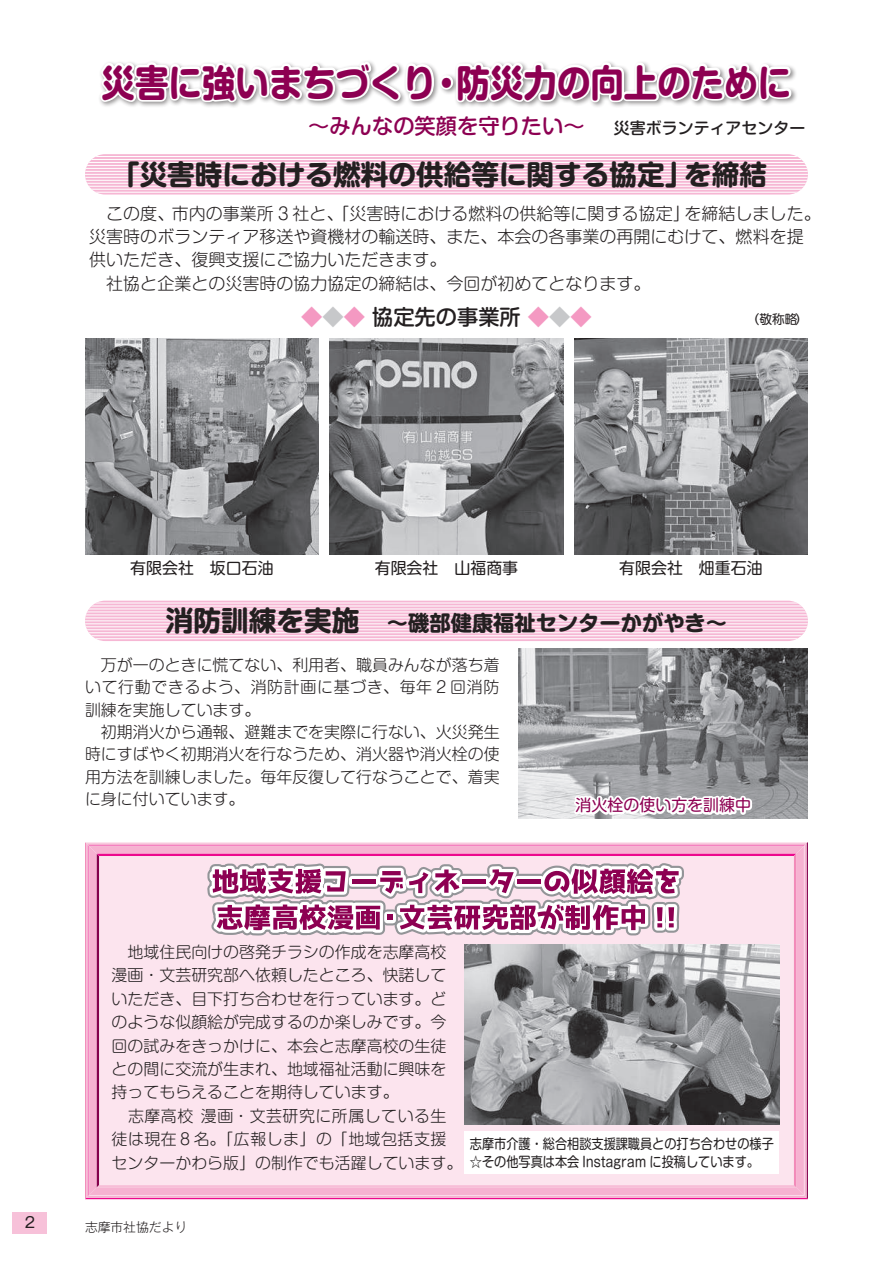
<style>
.page{position:relative;width:893px;height:1263px;background:#fff}
.page>*{position:absolute;margin:0;border:0;box-sizing:border-box;transform-origin:0 0}
.t1{font:700 37.2px "Shin M Go Pro";color:#8d0052;scale:.9 1}
.t2{font:700 27.6px "Shin M Go Pro";color:#231f20}
.t3{font:700 21.3px "Shin M Go Pro";color:#231f20}
.t4{font:500 21.3px "Shin M Go Pro";color:#231f20}
.t5{font:500 21.3px "Shin M Go Pro";color:#8d0052}
.t6{font:300 16.95px/23.4px "Shin M Go Pro";color:#231f20}
.t7{font:300 15.9px/23.4px "Shin M Go Pro";color:#231f20}
.t8{font:15.9px "Shin M Go Pro";color:#231f20}
.t9{font:500 15.9px "Shin M Go Pro";color:#231f20}
.t10{font:15.9px "Shin M Go Pro";color:#8d0052}
.t11{font:14.85px "Gothic MB101 Pr 5";color:#231f20}
.t12{font:13.8px/18.1px "Shin M Go Pro";color:#231f20;scale:.88 1}
.t13{font:300 12.75px "Gothic MB101 Pr 5";color:#231f20}
.t14{font:12.75px "Shin M Go Pro";color:#231f20}
.s1{color:#f499c2}
.s2{color:#c7c8ca}
.s3{font-size:27.6px}
</style>
<div class="page">
<div style="left:13px;top:1212px;width:34px;height:21px;background:#f7c1d9"></div>
<div style="left:98px;top:59px;width:700px;height:50px;background:#231f20;opacity:.5"></div>
<svg style="left:97px;top:59px;width:339px;height:97px"></svg>
<div style="left:440px;top:75px;width:13px;height:15px;border:4px solid #fff;border-radius:50%"></div>
<svg style="left:454px;top:59px;width:340px;height:96px"></svg>
<img style="left:85px;top:338px;width:234px;height:217px">
<img style="left:330px;top:338px;width:233px;height:217px">
<img style="left:574px;top:338px;width:234px;height:217px">
<img style="left:519px;top:648px;width:289px;height:52px">
<div style="left:85px;top:154px;width:723px;height:41px;background:linear-gradient(to right,#f6bcd7,#f6bcd7);border-radius:20px"></div>
<hr style="left:85px;top:159px;width:723px;height:1px;background:#fff">
<hr style="left:85px;top:156px;width:723px;height:1px;background:#fff">
<hr style="left:85px;top:162px;width:723px;height:1px;background:#fff">
<hr style="left:85px;top:165px;width:723px;height:1px;background:#fff">
<hr style="left:85px;top:168px;width:723px;height:1px;background:#fff">
<hr style="left:85px;top:171px;width:723px;height:1px;background:#fff">
<hr style="left:85px;top:174px;width:723px;height:1px;background:#fff">
<hr style="left:85px;top:177px;width:723px;height:1px;background:#fff">
<hr style="left:85px;top:180px;width:723px;height:1px;background:#fff">
<hr style="left:85px;top:183px;width:723px;height:1px;background:#fff">
<hr style="left:85px;top:186px;width:723px;height:1px;background:#fff">
<hr style="left:85px;top:189px;width:723px;height:1px;background:#fff">
<hr style="left:85px;top:192px;width:723px;height:1px;background:#fff">
<svg style="left:85px;top:601px;width:723px;height:40px;fill:#f6b7d4"></svg>
<hr style="left:85px;top:605px;width:723px;height:1px;background:#fff">
<hr style="left:85px;top:603px;width:723px;height:1px;background:#fff">
<hr style="left:85px;top:608px;width:723px;height:1px;background:#fff">
<hr style="left:85px;top:611px;width:723px;height:1px;background:#fff">
<hr style="left:85px;top:614px;width:723px;height:1px;background:#fff">
<hr style="left:85px;top:617px;width:723px;height:1px;background:#fff">
<hr style="left:85px;top:620px;width:723px;height:1px;background:#fff">
<hr style="left:85px;top:623px;width:723px;height:1px;background:#fff">
<hr style="left:85px;top:626px;width:723px;height:1px;background:#fff">
<hr style="left:85px;top:629px;width:723px;height:1px;background:#fff">
<hr style="left:85px;top:632px;width:723px;height:1px;background:#fff">
<hr style="left:85px;top:635px;width:723px;height:1px;background:#fff">
<hr style="left:85px;top:638px;width:723px;height:1px;background:#fff">
<svg style="left:85px;top:700px;width:723px;height:499px"></svg>
<div style="left:465px;top:1131px;width:314px;height:43px;background:#fff"></div>
<h1 class="t1" style="left:102px;top:52px;width:768px">災害に強いまちづくり・防災力の向上のために</h1>
<h3 class="t5" style="left:308px;top:108px;width:278px">～みんなの笑顔を守りたい～</h3>
<p class="t9" style="left:614px;top:115px;width:193px">災害ボランティアセンター</p>
<h2 class="t2" style="left:112px;top:152px;width:657px">「災害時における燃料の供給等に関する協定」を締結</h2>
<p class="t6" style="left:89px;top:200px;width:733px">　この度、市内の事業所 3 社と、「災害時における燃料の供給等に関する協定」を締結しました。災害時のボランティア移送や資機材の輸送時、また、本会の各事業の再開にむけて、燃料を提供いただき、復興支援にご協力いただきます。<br>　社協と企業との災害時の協力協定の締結は、今回が初めてとなります。</p>
<h3 class="t4" style="left:301px;top:300px;width:292px"><span class="s1">◆</span><span class="s2">◆</span><span class="s1">◆</span> 協定先の事業所 <span class="s1">◆</span><span class="s2">◆</span><span class="s1">◆</span></h3>
<p class="t14" style="left:747px;top:309px;width:63px">（敬称略）</p>
<p class="t8" style="left:130px;top:555px;width:145px">有限会社　坂口石油</p>
<p class="t8" style="left:375px;top:555px;width:145px">有限会社　山福商事</p>
<p class="t8" style="left:619px;top:555px;width:145px">有限会社　畑重石油</p>
<h3 class="t3" style="left:166px;top:606px;width:563px"><span class="s3">消防訓練を実施　</span>～磯部健康福祉センターかがやき～</h3>
<p class="t7" style="left:85px;top:652px;width:416px;line-height:22.4px">　万が一のときに慌てない、利用者、職員みんなが落ち着いて行動できるよう、消防計画に基づき、毎年 2 回消防訓練を実施しています。<br>　初期消火から通報、避難までを実際に行ない、火災発生時にすばやく初期消火を行なうため、消火器や消火栓の使用方法を訓練しました。毎年反復して行なうことで、着実に身に付いています。</p>
<p class="t10" style="left:576px;top:792px;width:177px">消火栓の使い方を訓練中</p>
<p class="t7" style="left:112px;top:938px;width:352px">　地域住民向けの啓発チラシの作成を志摩高校漫画・文芸研究部へ依頼したところ、快諾していただき、目下打ち合わせを行っています。どのような似顔絵が完成するのか楽しみです。今回の試みをきっかけに、本会と志摩高校の生徒との間に交流が生まれ、地域福祉活動に興味を持ってもらえることを期待しています。<br>　志摩高校 漫画・文芸研究に所属している生徒は現在８名。「広報しま」の「地域包括支援センターかわら版」の制作でも活躍しています。</p>
<p class="t12" style="left:470px;top:1133px;width:347px">志摩市介護・総合相談支援課職員との打ち合わせの様子☆その他写真は本会 Instagram に投稿しています。</p>
<p class="t11" style="left:25px;top:1210px;width:12px">2</p>
<p class="t13" style="left:85px;top:1216px;width:104px">志摩市社協だより</p>
</div>
